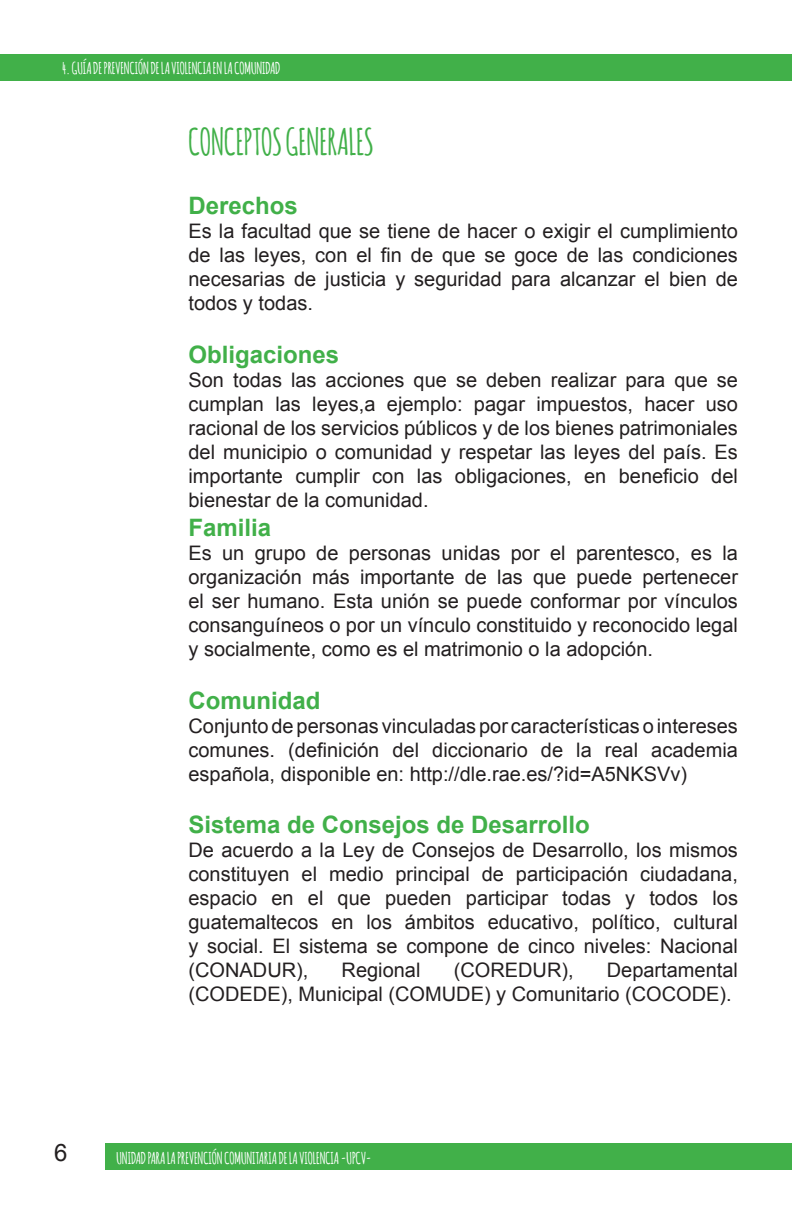
<style>
.page{position:relative;width:792px;height:1224px;background:#fff}
.page>*{position:absolute;margin:0;border:0;box-sizing:border-box;transform-origin:0 0}
.t1{font:700 36px "Amatic";color:#41b049}
.t2{font:700 24px "Arial";color:#41b049}
.t3{font:24px "Arial";color:#231f20}
.t4{font:20px/24px "Arial";color:#231f20;text-align:justify}
.t5{font:700 16px "Amatic";color:#fff}
</style>
<div class="page">
<div style="left:106px;top:1144px;width:686px;height:26px;background:#41b049"></div>
<div style="left:0;top:54px;width:792px;height:26px;background:#41b049"></div>
<p class="t5" style="left:62px;top:57px;width:220px">4. GUÍA DE PREVENCIÓN DE LA VIOLENCIA EN LA COMUNIDAD</p>
<p class="t1" style="left:189px;top:116px;width:187px">CONCEPTOS GENERALES</p>
<p class="t2" style="left:189px;top:190px;width:111px">Derechos</p>
<p class="t4" style="left:189px;top:219px;width:551px">Es la facultad que se tiene de hacer o exigir el cumplimiento de las leyes, con el fin de que se goce de las condiciones necesarias de justicia y seguridad para alcanzar el bien de todos y todas.</p>
<p class="t2" style="left:189px;top:339px;width:152px">Obligaciones</p>
<p class="t4" style="left:189px;top:368px;width:551px">Son todas las acciones que se deben realizar para que se cumplan las leyes,a ejemplo: pagar impuestos, hacer uso racional de los servicios públicos y de los bienes patrimoniales del municipio o comunidad y respetar las leyes del país. Es importante cumplir con las obligaciones, en beneficio del bienestar de la comunidad.</p>
<p class="t2" style="left:189px;top:511px;width:84px">Familia</p>
<p class="t4" style="left:189px;top:541px;width:551px">Es un grupo de personas unidas por el parentesco, es la organización más importante de las que puede pertenecer el ser humano. Esta unión se puede conformar por vínculos consanguíneos o por un vínculo constituido y reconocido legal y socialmente, como es el matrimonio o la adopción.</p>
<p class="t2" style="left:189px;top:684px;width:133px">Comunidad</p>
<p class="t4" style="left:189px;top:714px;width:551px">Conjunto de personas vinculadas por características o intereses comunes. (definición del diccionario de la real academia española, disponible en: http://dle.rae.es/?id=A5NKSVv)</p>
<p class="t2" style="left:189px;top:809px;width:403px">Sistema de Consejos de Desarrollo</p>
<p class="t4" style="left:189px;top:839px;width:551px">De acuerdo a la Ley de Consejos de Desarrollo, los mismos constituyen el medio principal de participación ciudadana, espacio en el que pueden participar todas y todos los guatemaltecos en los ámbitos educativo, político, cultural y social. El sistema se compone de cinco niveles: Nacional (CONADUR),</p>
<p class="t4" style="left:342px;top:959px;width:80px">Regional</p>
<p class="t4" style="left:454px;top:959px;width:121px">(COREDUR),</p>
<p class="t4" style="left:189px;top:959px;width:551px;text-indent:418px">Departamental (CODEDE), Municipal (COMUDE) y Comunitario (COCODE).</p>
<p class="t3" style="left:54px;top:1137px;width:15px">6</p>
<p class="t5" style="left:117px;top:1147px;width:257px">UNIDAD PARA LA PREVENCIÓN COMUNITARIA DE LA VIOLENCIA -UPCV-</p>
</div>
